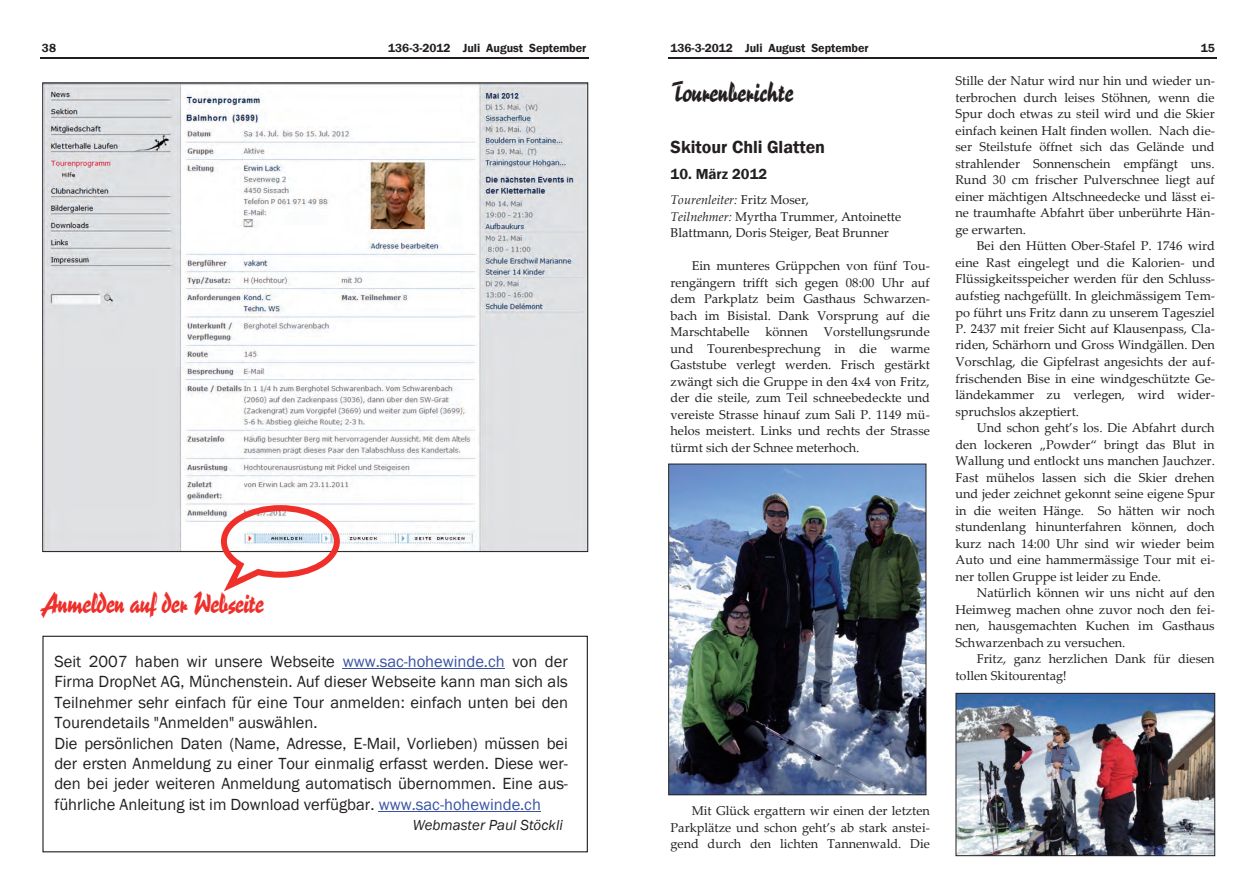
<style>
.page{position:relative;width:1257px;height:893px;background:#fff}
.page>*{position:absolute;margin:0;border:0;box-sizing:border-box;transform-origin:0 0}
.t1{font:27px "Roland";letter-spacing:-.01em;color:#ee2f2a}
.t2{font:27px "Roland";color:#231f20}
.t3{font:18px "Franklin Gothic Demi";color:#231f20}
.t4{font:16.5px/20.4px "Franklin Gothic";color:#231f20}
.t5{font:italic 15px "Franklin Gothic";color:#231f20}
.t6{font:15px "Franklin Gothic Demi";letter-spacing:.005em;color:#231f20}
.t7{font:12.75px/16.5px "Palatino Linotype";color:#231f20;text-align:justify}
.t8{font:12px "Franklin Gothic Demi";letter-spacing:-.005em;color:#231f20}
.s1{color:#3853a3}
.s2{font-style:italic}
</style>
<div class="page">
<hr style="left:40px;top:57px;width:549px;height:2px;background:#231f20">
<img style="left:44px;top:84px;width:542px;height:465px">
<svg style="left:217px;top:502px;width:126px;height:90px"></svg>
<div style="left:42px;top:635px;width:546px;height:216px;border:1px solid #231f20"></div>
<hr style="left:343px;top:667px;width:162px;height:1px;background:#3853a3">
<hr style="left:379px;top:810px;width:162px;height:1px;background:#3853a3">
<hr style="left:668px;top:57px;width:549px;height:2px;background:#231f20">
<img style="left:958px;top:694px;width:255px;height:159px">
<div style="left:956px;top:692px;width:259px;height:163px;border:1px solid #231f20"></div>
<img style="left:670px;top:465px;width:254px;height:327px">
<div style="left:668px;top:463px;width:258px;height:331px;border:1px solid #231f20"></div>
<p class="t8" style="left:42px;top:41px;width:16px">38</p>
<p class="t8" style="left:388px;top:41px;width:200px">136-3-2012 Juli August September</p>
<h1 class="t1" style="left:42px;top:585px;width:223px">Anmelden auf der Webseite</h1>
<p class="t4" style="left:54px;top:650px;width:515px">Seit 2007 haben wir unsere Webseite <span class="s1">www.sac-hohewinde.ch</span> von der Firma DropNet AG, Münchenstein. Auf dieser Webseite kann man sich als Teilnehmer sehr einfach für eine Tour anmelden: einfach unten bei den Tourendetails "Anmelden" auswählen.<br>Die persönlichen Daten (Name, Adresse, E-Mail, Vorlieben) müssen bei der ersten Anmeldung zu einer Tour einmalig erfasst werden. Diese wer&shy;den bei jeder weiteren Anmeldung automatisch übernommen. Eine aus&shy;führliche Anleitung ist im Download verfügbar. <span class="s1">www.sac-hohewinde.ch</span></p>
<p class="t5" style="left:413px;top:815px;width:152px">Webmaster Paul Stöckli</p>
<p class="t8" style="left:670px;top:41px;width:200px">136-3-2012 Juli August September</p>
<p class="t8" style="left:1201px;top:41px;width:16px">15</p>
<h1 class="t2" style="left:670px;top:75px;width:124px">Tourenberichte</h1>
<h2 class="t3" style="left:670px;top:136px;width:156px">Skitour Chli Glatten</h2>
<p class="t6" style="left:670px;top:165px;width:98px">10. März 2012</p>
<p class="t7" style="left:670px;top:193px;width:232px;text-align:left"><span class="s2">Tourenleiter:</span> Fritz Moser,<br><span class="s2">Teilnehmer:</span> Myrtha Trummer, Antoinette<br>Blattmann, Doris Steiger, Beat Brunner</p>
<p class="t7" style="left:670px;top:259px;width:261px;text-indent:21px">Ein munteres Grüppchen von fünf Tou&shy;rengängern trifft sich gegen 08:00 Uhr auf dem Parkplatz beim Gasthaus Schwarzen&shy;bach im Bisistal. Dank Vorsprung auf die Marschtabelle können Vorstellungsrunde und Tourenbesprechung in die warme Gaststube verlegt werden. Frisch gestärkt zwängt sich die Gruppe in den 4x4 von Fritz, der die steile, zum Teil schneebedeckte und vereiste Strasse hinauf zum Sali P. 1149 mü&shy;helos meistert. Links und rechts der Strasse türmt sich der Schnee meterhoch.</p>
<p class="t7" style="left:955px;top:74px;width:261px">Stille der Natur wird nur hin und wieder un&shy;terbrochen durch leises Stöhnen, wenn die Spur doch etwas zu steil wird und die Skier einfach keinen Halt finden wollen. Nach die&shy;ser Steilstufe öffnet sich das Gelände und strahlender Sonnenschein empfängt uns.<br>Rund 30 cm frischer Pulverschnee liegt auf einer mächtigen Altschneedecke und lässt ei&shy;ne traumhafte Abfahrt über unberührte Hän&shy;ge erwarten.</p>
<p class="t7" style="left:955px;top:239px;width:261px;text-indent:21px">Bei den Hütten Ober-Stafel P. 1746 wird eine Rast eingelegt und die Kalorien- und Flüssigkeitsspeicher werden für den Schluss&shy;aufstieg nachgefüllt. In gleichmässigem Tem&shy;po führt uns Fritz dann zu unserem Tagesziel P. 2437 mit freier Sicht auf Klausenpass, Cla&shy;riden, Schärhorn und Gross Windgällen. Den Vorschlag, die Gipfelrast angesichts der auf&shy;frischenden Bise in eine windgeschützte Ge&shy;ländekammer zu verlegen, wird wider&shy;spruchslos akzeptiert.</p>
<p class="t7" style="left:955px;top:421px;width:261px;text-indent:21px">Und schon geht’s los. Die Abfahrt durch den lockeren „Powder“ bringt das Blut in Wallung und entlockt uns manchen Jauchzer.<br>Fast mühelos lassen sich die Skier drehen und jeder zeichnet gekonnt seine eigene Spur in die weiten Hänge. So hätten wir noch stundenlang hinunterfahren können, doch kurz nach 14:00 Uhr sind wir wieder beim Auto und eine hammermässige Tour mit ei&shy;ner tollen Gruppe ist leider zu Ende.</p>
<p class="t7" style="left:955px;top:586px;width:261px;text-indent:21px">Natürlich können wir uns nicht auf den Heimweg machen ohne zuvor noch den fei&shy;nen, hausgemachten Kuchen im Gasthaus Schwarzenbach zu versuchen.</p>
<p class="t7" style="left:955px;top:652px;width:261px;text-indent:21px">Fritz, ganz herzlichen Dank für diesen tollen Skitourentag!</p>
<p class="t7" style="left:670px;top:803px;width:261px;text-indent:21px">Mit Glück ergattern wir einen der letzten Parkplätze und schon geht’s ab stark anstei&shy;gend durch den lichten Tannenwald. Die</p>
</div>
